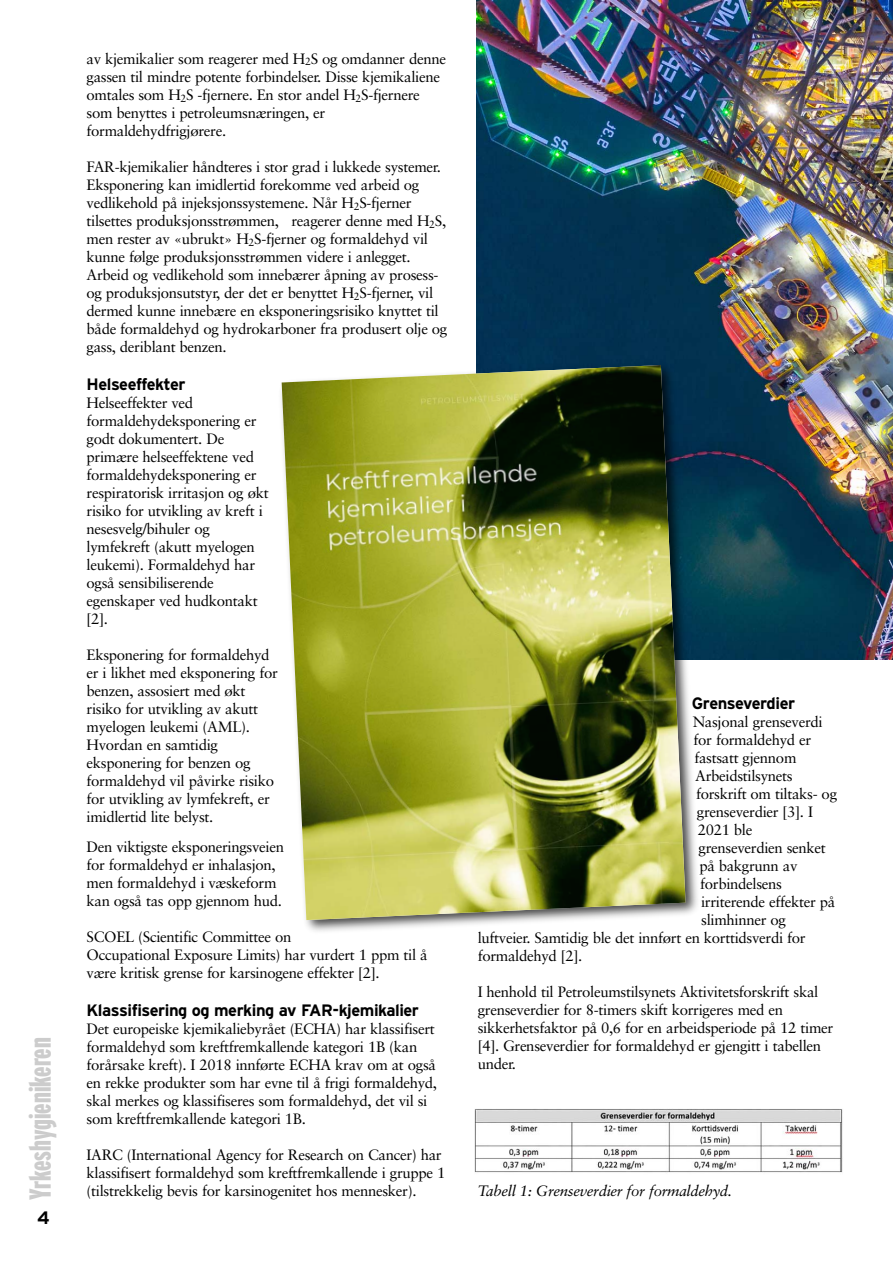
<style>
.page{position:relative;width:893px;height:1263px;background:#fff}
.page>*{position:absolute;margin:0;border:0;box-sizing:border-box;transform-origin:0 0}
.t1{font:900 extra-condensed 30.3px "Interstate";color:#ccc}
.t2{font:700 18px "Interstate";color:#000}
.t3{font:700 16.5px "Interstate";letter-spacing:-.03em;color:#000}
.t4{font:15px/18px "Sabon";letter-spacing:-.02em;color:#000}
.t5{font:italic 15px "Sabon";letter-spacing:-.02em;color:#000}
</style>
<div class="page">
<img style="left:476px;top:1px;width:417px;height:659px">
<img style="left:281px;top:358px;width:424px;height:573px">
<img style="left:282px;top:365px;width:404px;height:555px">
<img style="left:474px;top:1109px;width:369px;height:64px">
<p class="t1" style="left:29px;top:1200px;width:164px;rotate:-90deg">Yrkeshygienikeren</p>
<p class="t2" style="left:37px;top:1211px;width:14px">4</p>
<p class="t4" style="left:87px;top:51px;width:361px">av kjemikalier som reagerer med H<sub>2</sub>S og omdanner denne gassen til mindre potente forbindelser. Disse kjemikaliene omtales som H<sub>2</sub>S -fjernere. En stor andel H<sub>2</sub>S-fjernere som benyttes i petroleumsnæringen, er formaldehydfrigjørere.</p>
<p class="t4" style="left:87px;top:159px;width:362px">FAR-kjemikalier håndteres i stor grad i lukkede systemer.<br>Eksponering kan imidlertid forekomme ved arbeid og vedlikehold på injeksjonssystemene. Når H<sub>2</sub>S-fjerner tilsettes produksjonsstrømmen, reagerer denne med H<sub>2</sub>S, men rester av «ubrukt» H<sub>2</sub>S-fjerner og formaldehyd vil kunne følge produksjonsstrømmen videre i anlegget.<br>Arbeid og vedlikehold som innebærer åpning av prosess&shy;og produksjonsutstyr, der det er benyttet H<sub>2</sub>S-fjerner, vil dermed kunne innebære en eksponeringsrisiko knyttet til både formaldehyd og hydrokarboner fra produsert olje og gass, deriblant benzen.</p>
<p class="t3" style="left:87px;top:378px;width:101px">Helseeffekter</p>
<p class="t4" style="left:87px;top:395px;width:184px">Helseeffekter ved formaldehydeksponering er godt dokumentert. De primære helseeffektene ved formaldehydeksponering er respiratorisk irritasjon og økt risiko for utvikling av kreft i nesesvelg/bihuler og lymfekreft (akutt myelogen leukemi). Formaldehyd har også sensibiliserende egenskaper ved hudkontakt [2].</p>
<p class="t4" style="left:87px;top:647px;width:193px">Eksponering for formaldehyd er i likhet med eksponering for benzen, assosiert med økt risiko for utvikling av akutt myelogen leukemi (AML).<br>Hvordan en samtidig eksponering for benzen og formaldehyd vil påvirke risiko for utvikling av lymfekreft, er imidlertid lite belyst.</p>
<p class="t4" style="left:87px;top:839px;width:199px">Den viktigste eksponeringsveien for formaldehyd er inhalasjon, men formaldehyd i væskeform kan også tas opp gjennom hud.</p>
<p class="t4" style="left:87px;top:929px;width:343px">SCOEL (Scientific Committee on<br>Occupational Exposure Limits) har vurdert 1 ppm til å være kritisk grense for karsinogene effekter [2].</p>
<p class="t3" style="left:87px;top:1004px;width:334px">Klassifisering og merking av FAR-kjemikalier</p>
<p class="t4" style="left:87px;top:1021px;width:352px">Det europeiske kjemikaliebyrået (ECHA) har klassifisert formaldehyd som kreftfremkallende kategori 1B (kan forårsake kreft). I 2018 innførte ECHA krav om at også en rekke produkter som har evne til å frigi formaldehyd, skal merkes og klassifiseres som formaldehyd, det vil si som kreftfremkallende kategori 1B.</p>
<p class="t4" style="left:87px;top:1147px;width:360px">IARC (International Agency for Research on Cancer) har klassifisert formaldehyd som kreftfremkallende i gruppe 1 (tilstrekkelig bevis for karsinogenitet hos mennesker).</p>
<p class="t3" style="left:692px;top:696px;width:105px">Grenseverdier</p>
<p class="t4" style="left:693px;top:714px;width:131px">Nasjonal grenseverdi</p>
<p class="t4" style="left:694px;top:732px;width:119px">for formaldehyd er</p>
<p class="t4" style="left:694px;top:750px;width:104px">fastsatt gjennom</p>
<p class="t4" style="left:695px;top:768px;width:99px">Arbeidstilsynets</p>
<p class="t4" style="left:696px;top:786px;width:143px">forskrift om tiltaks- og</p>
<p class="t4" style="left:697px;top:804px;width:118px">grenseverdier [3]. I</p>
<p class="t4" style="left:698px;top:822px;width:56px">2021 ble</p>
<p class="t4" style="left:698px;top:840px;width:129px">grenseverdien senket</p>
<p class="t4" style="left:699px;top:858px;width:100px">på bakgrunn av</p>
<p class="t4" style="left:700px;top:876px;width:83px">forbindelsens</p>
<p class="t4" style="left:701px;top:894px;width:136px">irriterende effekter på</p>
<p class="t4" style="left:701px;top:912px;width:86px">slimhinner og</p>
<p class="t4" style="left:478px;top:930px;width:329px">luftveier. Samtidig ble det innført en korttidsverdi for</p>
<p class="t4" style="left:478px;top:948px;width:106px">formaldehyd [2].</p>
<p class="t4" style="left:478px;top:984px;width:357px">I henhold til Petroleumstilsynets Aktivitetsforskrift skal grenseverdier for 8-timers skift korrigeres med en sikkerhetsfaktor på 0,6 for en arbeidsperiode på 12 timer [4]. Grenseverdier for formaldehyd er gjengitt i tabellen under.</p>
<p class="t5" style="left:478px;top:1185px;width:256px">Tabell 1: Grenseverdier for formaldehyd.</p>
</div>
